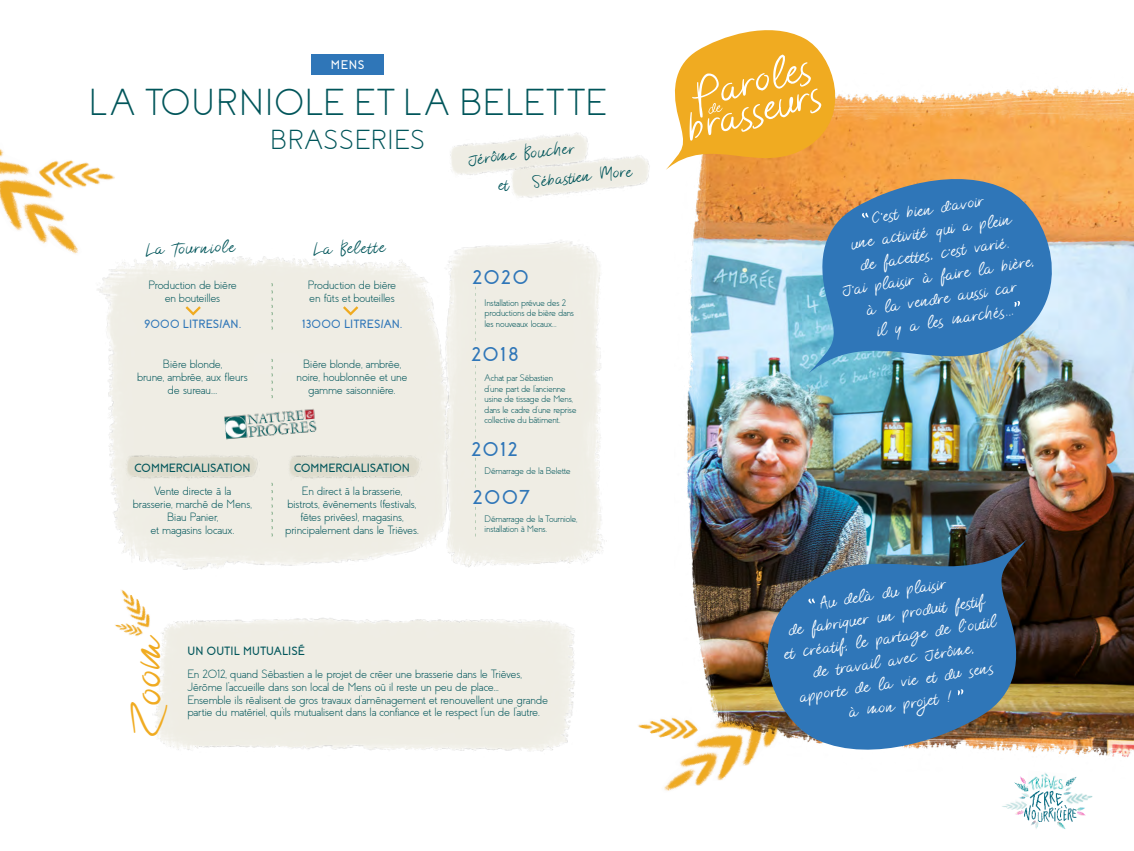
<style>
.page{position:relative;width:1134px;height:851px;background:#fff}
.page>*{position:absolute;margin:0;border:0;box-sizing:border-box;transform-origin:0 0}
.t1{font:300 37.5px "Coves";letter-spacing:.055em;color:#00555a}
.t2{font:32.8px "Morsal Super";color:#f0ab21}
.t3{font:300 27.5px "Covestest";letter-spacing:.04em;color:#00555a}
.t4{font:700 20px "Coves";letter-spacing:.05em;color:#2f76b8}
.t5{font:12.5px/22.5px "Morsal Super";color:#fff;text-align:center}
.t6{font:700 12.5px "Coves";color:#fff}
.t7{font:12.35px "Morsal Super";color:#00555a}
.t8{font:300 12px/13px "Covestest";letter-spacing:-.005em;color:#00555a;text-align:center}
.t9{font:700 12px "Coves";letter-spacing:-.005em;color:#00555a}
.t10{font:700 12px "Coves";color:#2f76b8}
.t11{font:300 9.5px/10.5px "Covestest";letter-spacing:-.015em;color:#00555a}
.t12{font:300 9.5px "Coves";letter-spacing:-.01em;color:#00555a}
</style>
<div class="page">
<svg style="left:1002px;top:778px;width:91px;height:51px"></svg>
<img style="left:450px;top:132px;width:138px;height:43px">
<img style="left:123px;top:451px;width:137px;height:30px">
<img style="left:286px;top:451px;width:137px;height:30px">
<img style="left:506px;top:148px;width:144px;height:50px">
<img style="left:638px;top:718px;width:23px;height:20px">
<img style="left:661px;top:717px;width:63px;height:74px">
<img style="left:675px;top:86px;width:459px;height:692px">
<div style="left:311px;top:55px;width:73px;height:20px;background:#2f76b8"></div>
<img style="left:82px;top:162px;width:33px;height:25px">
<img style="left:0;top:149px;width:82px;height:105px">
<svg style="left:271px;top:283px;width:2px;height:46px"></svg>
<svg style="left:271px;top:359px;width:2px;height:39px"></svg>
<svg style="left:271px;top:482px;width:2px;height:54px"></svg>
<img style="left:121px;top:590px;width:29px;height:38px">
<img style="left:115px;top:623px;width:29px;height:13px">
<svg style="left:475px;top:458px;width:1px;height:29px"></svg>
<svg style="left:475px;top:507px;width:1px;height:29px"></svg>
<svg style="left:475px;top:365px;width:1px;height:73px"></svg>
<svg style="left:475px;top:286px;width:1px;height:54px"></svg>
<svg style="left:186px;top:306px;width:15px;height:9px"></svg>
<svg style="left:343px;top:306px;width:15px;height:9px"></svg>
<img style="left:738px;top:534px;width:289px;height:230px">
<img style="left:809px;top:165px;width:269px;height:219px">
<svg style="left:958px;top:689px;width:5px;height:6px"></svg>
<svg style="left:1014px;top:301px;width:6px;height:6px"></svg>
<svg style="left:808px;top:598px;width:7px;height:5px"></svg>
<svg style="left:862px;top:213px;width:6px;height:5px"></svg>
<svg style="left:666px;top:30px;width:188px;height:148px"></svg>
<img style="left:224px;top:406px;width:94px;height:39px">
<svg style="left:506px;top:179px;width:4px;height:12px"></svg>
<p class="t6" style="left:331px;top:57px;width:35px">MENS</p>
<h1 class="t1" style="left:89px;top:80px;width:518px">LA TOURNIOLE ET LA BELETTE</h1>
<h3 class="t3" style="left:270px;top:120px;width:156px">Brasseries</h3>
<p class="t7" style="left:468px;top:153px;width:108px;rotate:-6deg">Jérôme Boucher</p>
<p class="t7" style="left:532px;top:175px;width:101px;rotate:-6deg">Sébastien More</p>
<p class="t7" style="left:146px;top:243px;width:91px;rotate:-2deg">La Tourniole</p>
<p class="t7" style="left:314px;top:243px;width:73px;rotate:-2deg">La Belette</p>
<p class="t8" style="left:148px;top:278px;width:90px">Production de bière en bouteilles</p>
<p class="t10" style="left:144px;top:317px;width:99px">9000 LITRES/AN.</p>
<p class="t8" style="left:137px;top:356px;width:112px">Bière blonde,<br>brune, ambrée, aux fleurs de sureau…</p>
<p class="t9" style="left:135px;top:460px;width:118px">COMM ERCIALISATION</p>
<p class="t8" style="left:133px;top:483px;width:120px">Vente directe à la brasserie, marché de Mens,<br>Biau Panier,<br>et magasins locaux.</p>
<p class="t8" style="left:308px;top:278px;width:90px;text-align:left">Production de bière en fûts et bouteilles</p>
<p class="t10" style="left:302px;top:317px;width:102px">13000 LITRES/AN.</p>
<p class="t8" style="left:297px;top:356px;width:112px">Bière blonde, ambrée, noire, houblonnée et une gamme saisonnière.</p>
<p class="t9" style="left:294px;top:460px;width:118px">COMM ERCIALISATION</p>
<p class="t8" style="left:285px;top:483px;width:135px">En direct à la brasserie, bistrots, événements (festivals, fêtes privées), magasins, principalement dans le Trièves.</p>
<h3 class="t4" style="left:472px;top:265px;width:58px">2020</h3>
<p class="t11" style="left:485px;top:297px;width:91px">I nstallation prévue des 2 productions de bière dans les nouveaux locaux…</p>
<h3 class="t4" style="left:471px;top:342px;width:49px">2018</h3>
<p class="t11" style="left:485px;top:372px;width:93px">Achat par Sébastien<br>d’une part de l'ancienne usine de tissage de Mens, dans le cadre d’une reprise collective du bâtiment.</p>
<h3 class="t4" style="left:471px;top:438px;width:48px">2012</h3>
<p class="t12" style="left:485px;top:465px;width:88px">DÉMARRAGE DE LA BELETTE</p>
<h3 class="t4" style="left:472px;top:485px;width:58px">2007</h3>
<p class="t11" style="left:485px;top:513px;width:94px;line-height:10px">Démarrage de la Tourniole, installation à Mens.</p>
<h2 class="t2" style="left:131px;top:732px;width:97px;rotate:-91deg">Zoom</h2>
<p class="t9" style="left:187px;top:644px;width:119px">UN OUTIL MUTUALISÉ</p>
<p class="t8" style="left:187px;top:667px;width:362px;line-height:12.5px;text-align:left">En 2012, quand Sébastien a le projet de créer une brasserie dans le Trièves, Jérôme l'accueille dans son local de Mens où il reste un peu de place...<br>Ensemble ils réalisent de gros travaux d’aménagement et renouvellent une grande partie du matériel, qu'ils mutualisent dans la confiance et le respect l'un de l'autre.</p>
<p class="t5" style="left:831px;top:214px;width:194px;rotate:-9deg">C'est bien d'avoir<br>une activité qui a plein<br>de facettes, c'est varié.<br>J'ai plaisir à faire la bière, à la vendre aussi car<br>il y a les marchés...</p>
<p class="t5" style="left:776px;top:599px;width:216px;rotate:-9deg">Au delà du plaisir<br>de fabriquer un produit festif<br>et créatif, le partage de l'outil de travail avec Jérôme,<br>apporte de la vie et du sens<br>à mon projet !</p>
</div>
